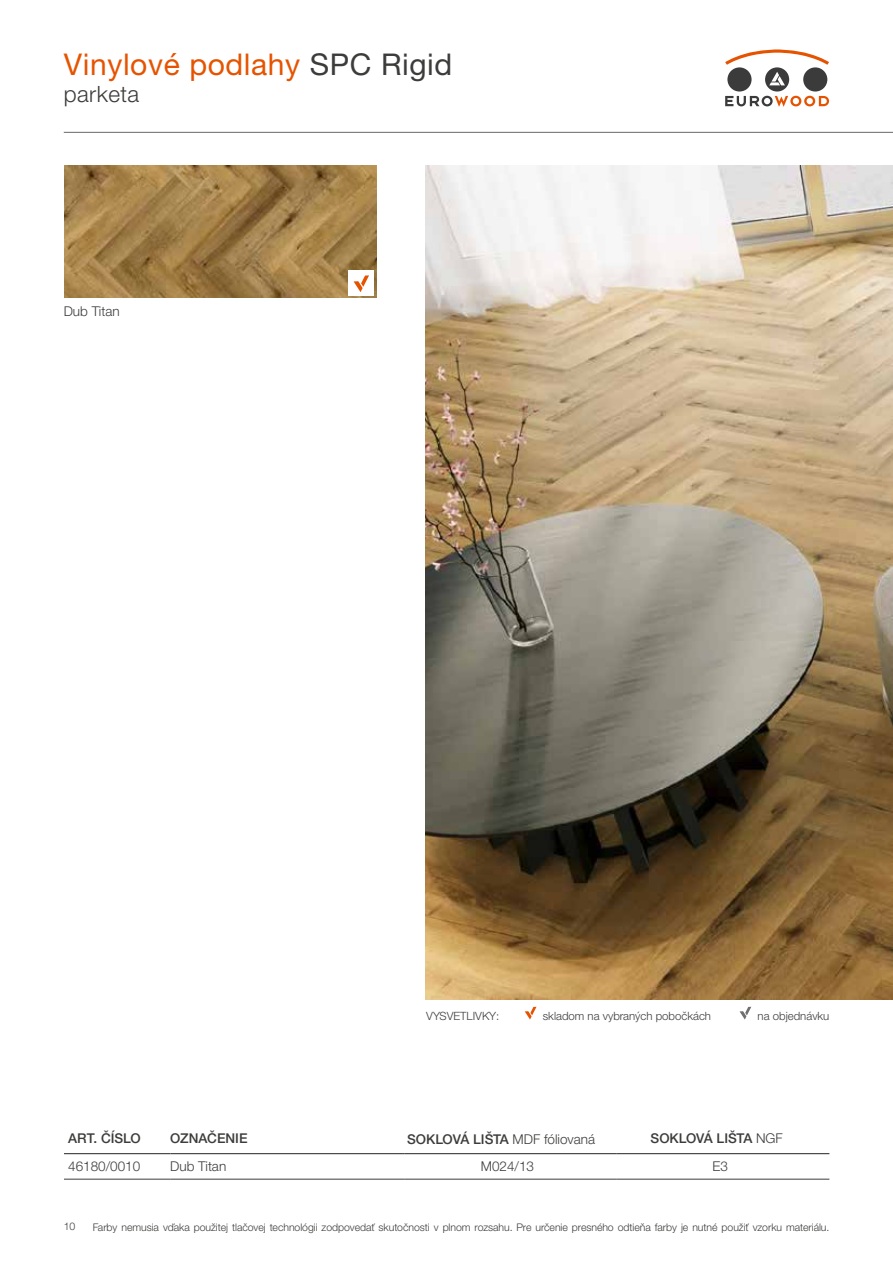
<style>
.page{position:relative;width:893px;height:1263px;background:#fff}
.page>*{position:absolute;margin:0;border:0;box-sizing:border-box;transform-origin:0 0}
.t1{font:30px "Helvetica Neue LTW1 G";letter-spacing:.02em;color:#e65300}
.t2{font:300 22.5px "Helvetica Neue LTW1 G";letter-spacing:.02em;color:#3c3c3b}
.t3{font:500 13.5px "Helvetica Neue LTW1 G";color:#3c3c3b}
.t4{font:300 13.5px "Helvetica Neue LTW1 G";color:#3c3c3b}
.t5{font:300 11.4px "Helvetica Neue LTW1 G";color:#3c3c3b}
.t6{font:300 10.5px "Helvetica Neue LTW1 G";letter-spacing:-.005em;color:#3c3c3b}
.s1{color:#3c3c3b}
.s2{font-weight:300}
</style>
<div class="page">
<svg style="left:725px;top:49px;width:104px;height:58px"></svg>
<hr style="left:64px;top:132px;width:829px;height:1px;background:#706f6f">
<hr style="left:64px;top:1153px;width:106px;height:1px;background:#3c3c3b">
<hr style="left:170px;top:1153px;width:234px;height:1px;background:#3c3c3b">
<hr style="left:404px;top:1153px;width:213px;height:1px;background:#3c3c3b">
<hr style="left:617px;top:1153px;width:212px;height:1px;background:#3c3c3b">
<hr style="left:64px;top:1179px;width:106px;height:1px;background:#3c3c3b">
<hr style="left:170px;top:1179px;width:234px;height:1px;background:#3c3c3b">
<hr style="left:404px;top:1179px;width:213px;height:1px;background:#3c3c3b">
<hr style="left:617px;top:1179px;width:212px;height:1px;background:#3c3c3b">
<img style="left:425px;top:166px;width:468px;height:833px">
<img style="left:64px;top:166px;width:312px;height:132px">
<div style="left:349px;top:270px;width:25px;height:26px;background:#fff"></div>
<svg style="left:354px;top:275px;width:15px;height:17px"></svg>
<svg style="left:525px;top:1007px;width:11px;height:12px"></svg>
<svg style="left:739px;top:1007px;width:12px;height:12px"></svg>
<h1 class="t1" style="left:64px;top:46px;width:390px">Vinylové podlahy <span class="s1">SPC Rigid</span></h1>
<h2 class="t2" style="left:64px;top:81px;width:77px">parketa</h2>
<p class="t4" style="left:64px;top:303px;width:57px">Dub Titan</p>
<p class="t5" style="left:426px;top:1008px;width:75px">VYSVETLIVKY:</p>
<p class="t5" style="left:543px;top:1008px;width:170px">skladom na vybraných pobočkách</p>
<p class="t5" style="left:758px;top:1008px;width:73px">na objednávku</p>
<p class="t3" style="left:68px;top:1130px;width:74px">ART. ČÍSLO</p>
<p class="t3" style="left:170px;top:1130px;width:79px">OZNAČENIE</p>
<p class="t3" style="left:407px;top:1131px;width:189px">SOKLOVÁ LIŠTA <span class="s2">MDF fóliovaná</span></p>
<p class="t3" style="left:651px;top:1130px;width:134px">SOKLOVÁ LIŠTA <span class="s2">NGF</span></p>
<p class="t4" style="left:68px;top:1158px;width:74px">46180/0010</p>
<p class="t4" style="left:170px;top:1158px;width:57px">Dub Titan</p>
<p class="t4" style="left:481px;top:1158px;width:55px">M024/13</p>
<p class="t4" style="left:712px;top:1158px;width:17px">E3</p>
<p class="t6" style="left:64px;top:1220px;width:13px">10</p>
<p class="t6" style="left:93px;top:1221px;width:738px">Farby nemusia vďaka použitej tlačovej technológii zodpovedať skutočnosti v plnom rozsahu. Pre určenie presného odtieňa farby je nutné použiť vzorku materiálu.</p>
</div>
